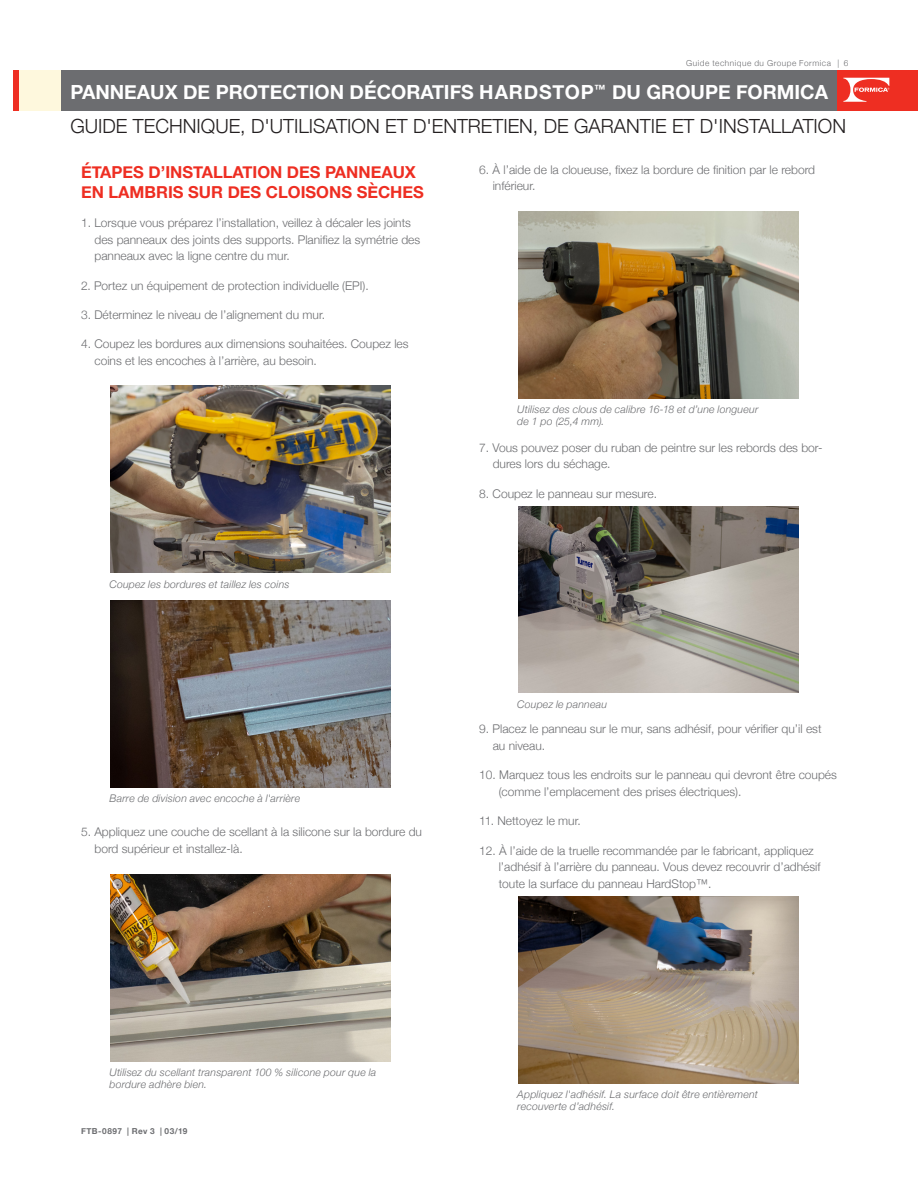
<style>
.page{position:relative;width:918px;height:1188px;background:#fff}
.page>*{position:absolute;margin:0;border:0;box-sizing:border-box;transform-origin:0 0}
.t1{font:300 19.5px/34.2px "Helvetica Neue";color:#231f20}
.Paragraph_Header_-_R{font:700 16.5px/19.5px "Helvetica Neue";color:#ee2e22}
.Paragraph_Header_-_R-2{font:300 12px/16.5px "Helvetica Neue";color:#6c6d70}
.Body_-_Grey{font:italic 300 10.5px/12px "Helvetica Neue";letter-spacing:.02em;color:#6c6d70}
.t2{font:300 8.25px "Helvetica Neue";letter-spacing:.065em;color:#6c6d70}
.t3{font:700 8.25px "Helvetica Neue";letter-spacing:.05em;color:#6c6d70}
.s1{font-weight:700;color:#fff}
</style>
<div class="page">
<div style="left:16px;top:70px;width:65px;height:40px;background:#fef8dd"></div>
<div style="left:14px;top:70px;width:5px;height:40px;background:#ee2e22"></div>
<div style="left:62px;top:70px;width:775px;height:40px;background:#6c6d70"></div>
<div style="left:837px;top:70px;width:81px;height:40px;background:#ee2e22"></div>
<svg style="left:843px;top:78px;width:46px;height:24px"></svg>
<img style="left:110px;top:386px;width:280px;height:187px">
<img style="left:518px;top:211px;width:280px;height:187px">
<img style="left:518px;top:506px;width:280px;height:187px">
<img style="left:518px;top:896px;width:280px;height:187px">
<img style="left:110px;top:601px;width:280px;height:187px">
<img style="left:110px;top:874px;width:280px;height:187px">
<p class="t2" style="left:686px;top:56px;width:164px">Guide technique du Groupe Formica | 6</p>
<h1 class="t1" style="left:70px;top:74px;width:777px"><span class="s1">PANNEAUX DE PROTECTION DÉCORATIFS HARDSTOP</span><sup>™</sup> <span class="s1">DU GROUPE FORMICA<br></span>GUIDE TECHNIQUE, D'UTILISATION ET D'ENTRETIEN, DE GARANTIE ET D'INSTALLATION</h1>
<p class="Paragraph_Header_-_R" style="left:81px;top:163px;width:344px">ÉTAPES D’INSTALLATION DES PANNEAUX<br>EN LAMBRIS SUR DES CLOISONS SÈCHES</p>
<p class="Paragraph_Header_-_R-2" style="left:94px;top:214px;width:327px;text-indent:-14px">1. Lorsque vous préparez l’installation, veillez à décaler les joints des panneaux des joints des supports. Planifiez la symétrie des panneaux avec la ligne centre du mur.</p>
<p class="Paragraph_Header_-_R-2" style="left:81px;top:276px;width:289px">2. Portez un équipement de protection individuelle (EPI).</p>
<p class="Paragraph_Header_-_R-2" style="left:81px;top:306px;width:246px">3. Déterminez le niveau de l’alignement du mur.</p>
<p class="Paragraph_Header_-_R-2" style="left:94px;top:335px;width:316px;text-indent:-14px">4. Coupez les bordures aux dimensions souhaitées. Coupez les coins et les encoches à l’arrière, au besoin.</p>
<p class="Paragraph_Header_-_R-2" style="left:493px;top:160px;width:324px;text-indent:-14px">6. À l’aide de la cloueuse, fixez la bordure de finition par le rebord inférieur.</p>
<p class="Body_-_Grey" style="left:517px;top:402px;width:243px">Utilisez des clous de calibre 16-18 et d’une longueur de 1 po (25,4 mm).</p>
<p class="Body_-_Grey" style="left:110px;top:577px;width:182px">Coupez les bordures et taillez les coins</p>
<p class="Body_-_Grey" style="left:110px;top:792px;width:192px">Barre de division avec encoche à l'arrière</p>
<p class="Paragraph_Header_-_R-2" style="left:94px;top:823px;width:329px;text-indent:-14px">5. Appliquez une couche de scellant à la silicone sur la bordure du bord supérieur et installez-là.</p>
<p class="Paragraph_Header_-_R-2" style="left:493px;top:438px;width:331px;text-indent:-14px">7. Vous pouvez poser du ruban de peintre sur les rebords des bor&shy;dures lors du séchage.</p>
<p class="Paragraph_Header_-_R-2" style="left:479px;top:484px;width:179px">8. Coupez le panneau sur mesure.</p>
<p class="Body_-_Grey" style="left:517px;top:697px;width:91px">Coupez le panneau</p>
<p class="Paragraph_Header_-_R-2" style="left:493px;top:720px;width:330px;text-indent:-14px">9. Placez le panneau sur le mur, sans adhésif, pour vérifier qu’il est au niveau.</p>
<p class="Paragraph_Header_-_R-2" style="left:499px;top:766px;width:340px;text-indent:-20px">10. Marquez tous les endroits sur le panneau qui devront être coupés (comme l’emplacement des prises électriques).</p>
<p class="Paragraph_Header_-_R-2" style="left:479px;top:812px;width:103px">11. Nettoyez le mur.</p>
<p class="Paragraph_Header_-_R-2" style="left:499px;top:841px;width:323px;text-indent:-20px">12. À l’aide de la truelle recommandée par le fabricant, appliquez l’adhésif à l’arrière du panneau. Vous devez recouvrir d’adhésif toute la surface du panneau HardStop™.</p>
<p class="Body_-_Grey" style="left:110px;top:1065px;width:268px">Utilisez du scellant transparent 100 % silicone pour que la bordure adhère bien.</p>
<p class="t3" style="left:81px;top:1125px;width:108px">FTB-0897 | Rev 3 | 03/19</p>
<p class="Body_-_Grey" style="left:517px;top:1088px;width:242px">Appliquez l'adhésif. La surface doit être entièrement recouverte d’adhésif.</p>
</div>
